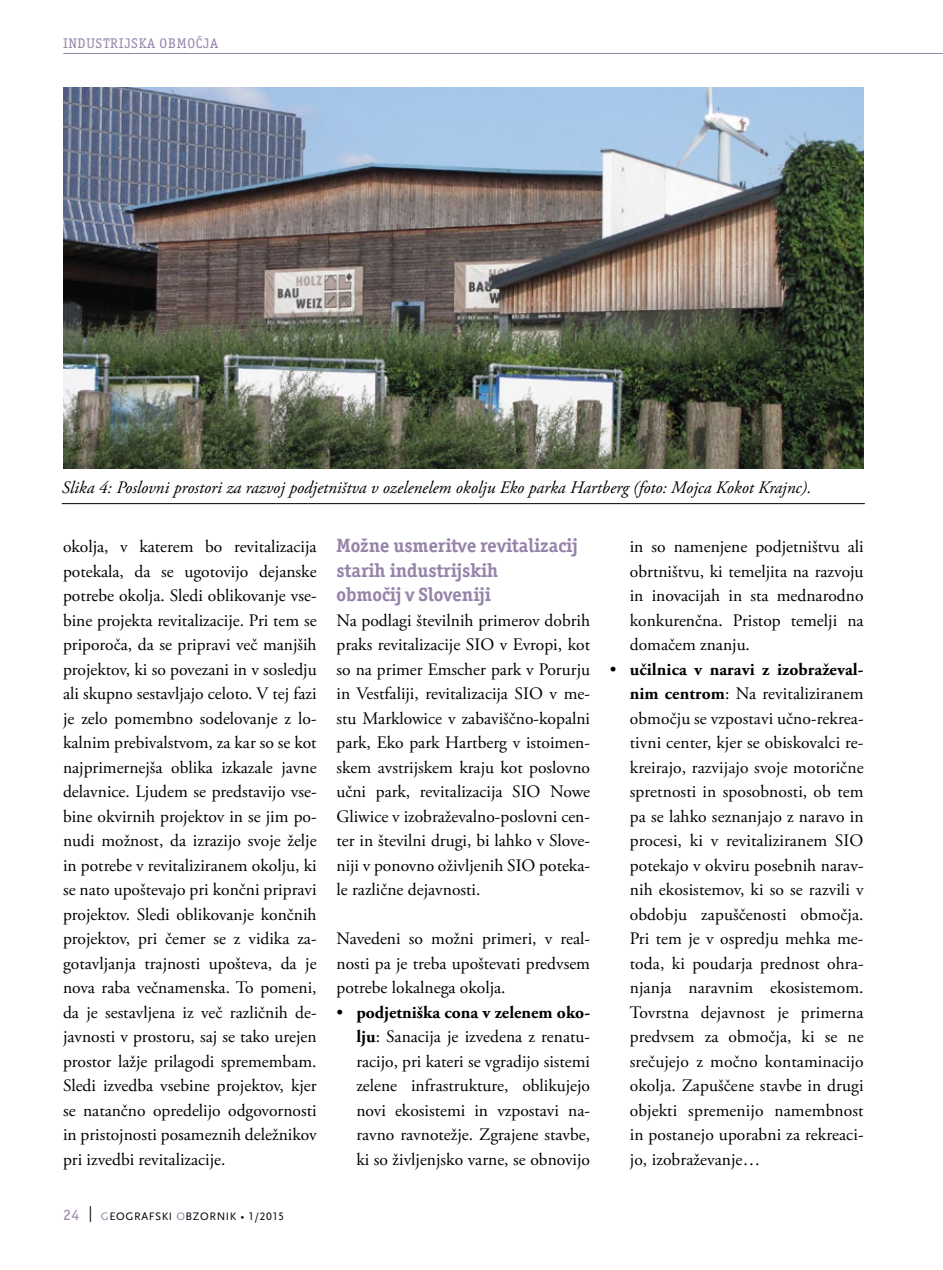
<style>
.page{position:relative;width:943px;height:1270px;background:#fff}
.page>*{position:absolute;margin:0;border:0;box-sizing:border-box;transform-origin:0 0}
.t1{font:700 19.25px/24.5px "Officina Ser Itc TEE";color:#9683a9}
.t2{font:17.5px/24.5px "Adobe Garamond Pro";color:#000;text-align:justify}
.t3{font:italic 17.5px "Adobe Garamond Pro";color:#000}
.t4{font:14px "Officina Ser Itc TEE";letter-spacing:.05em;color:#9683a9}
.t5{font:11.38px "AE Scala Sans";letter-spacing:.05em;color:#000}
.s1{font-family:"Officina Ser Itc TEE";font-size:15.75px;color:#9683a9}
.s2{color:#9683a9}
.s3{font-family:"AE Scala Sans SC"}
.s4{font-weight:700}
</style>
<div class="page">
<hr style="left:63px;top:53px;width:880px;height:1px;background:#9683a9">
<hr style="left:62px;top:503px;width:802px;height:1px;background:#000">
<img style="left:63px;top:88px;width:800px;height:380px">
<p class="t4" style="left:63px;top:35px;width:156px">INDUSTRIJSKA OBMOČJA</p>
<p class="t3" style="left:62px;top:477px;width:751px">Slika 4: Poslovni prostori za razvoj podjetništva v ozelenelem okolju Eko parka Hartberg (foto: Mojca Kokot Krajnc).</p>
<p class="t2" style="left:63px;top:535px;width:255px">okolja, v katerem bo revitalizacija potekala, da se ugotovijo dejanske potrebe okolja. Sledi oblikovanje vse&shy;bine projekta revitalizacije. Pri tem se priporoča, da se pripravi več manjših projektov, ki so povezani in v sosledju ali skupno sestavljajo celoto. V tej fazi je zelo pomembno sodelovanje z lo&shy;kalnim prebivalstvom, za kar so se kot najprimernejša oblika izkazale javne delavnice. Ljudem se predstavijo vse&shy;bine okvirnih projektov in se jim po&shy;nudi možnost, da izrazijo svoje želje in potrebe v revitaliziranem okolju, ki se nato upoštevajo pri končni pripravi projektov. Sledi oblikovanje končnih projektov, pri čemer se z vidika za&shy;gotavljanja trajnosti upošteva, da je nova raba večnamenska. To pomeni, da je sestavljena iz več različnih de&shy;javnosti v prostoru, saj se tako urejen prostor lažje prilagodi spremembam.<br>Sledi izvedba vsebine projektov, kjer se natančno opredelijo odgovornosti in pristojnosti posameznih deležnikov pri izvedbi revitalizacije.</p>
<p class="t5" style="left:63px;top:1210px;width:222px"><span class="s1">24</span> <sup>|</sup> <span class="s2">G</span>EOGRAFSKI <span class="s2">O</span>BZORNIK • <span class="s3">1/2015</span></p>
<p class="t1" style="left:336px;top:533px;width:243px">Možne usmeritve revitalizacij starih industrijskih<br>območij v Sloveniji</p>
<p class="t2" style="left:336px;top:609px;width:255px">Na podlagi številnih primerov dobrih praks revitalizacije SIO v Evropi, kot so na primer Emscher park v Porurju in Vestfaliji, revitalizacija SIO v me&shy;stu Marklowice v zabaviščno-kopalni park, Eko park Hartberg v istoimen&shy;skem avstrijskem kraju kot poslovno učni park, revitalizacija SIO Nowe Gliwice v izobraževalno-poslovni cen&shy;ter in številni drugi, bi lahko v Slove&shy;niji v ponovno oživljenih SIO poteka&shy;le različne dejavnosti.</p>
<p class="t2" style="left:336px;top:927px;width:255px">Navedeni so možni primeri, v real&shy;nosti pa je treba upoštevati predvsem potrebe lokalnega okolja.</p>
<p class="t2" style="left:356px;top:1001px;width:235px;text-indent:-20px">• <span class="s4">podjetniška cona v zelenem oko&shy;lju</span>: Sanacija je izvedena z renatu&shy;racijo, pri kateri se vgradijo sistemi zelene infrastrukture, oblikujejo novi ekosistemi in vzpostavi na&shy;ravno ravnotežje. Zgrajene stavbe, ki so življenjsko varne, se obnovijo</p>
<p class="t2" style="left:630px;top:535px;width:235px">in so namenjene podjetništvu ali obrtništvu, ki temeljita na razvoju in inovacijah in sta mednarodno konkurenčna. Pristop temelji na domačem znanju.</p>
<p class="t2" style="left:630px;top:658px;width:235px;text-indent:-20px">• <span class="s4">učilnica v naravi z izobraževal&shy;nim centrom</span>: Na revitaliziranem območju se vzpostavi učno-rekrea&shy;tivni center, kjer se obiskovalci re&shy;kreirajo, razvijajo svoje motorične spretnosti in sposobnosti, ob tem pa se lahko seznanjajo z naravo in procesi, ki v revitaliziranem SIO potekajo v okviru posebnih narav&shy;nih ekosistemov, ki so se razvili v obdobju zapuščenosti območja.<br>Pri tem je v ospredju mehka me&shy;toda, ki poudarja prednost ohra&shy;njanja naravnim ekosistemom.<br>Tovrstna dejavnost je primerna predvsem za območja, ki se ne srečujejo z močno kontaminacijo okolja. Zapuščene stavbe in drugi objekti spremenijo namembnost in postanejo uporabni za rekreaci&shy;jo, izobraževanje…</p>
</div>
